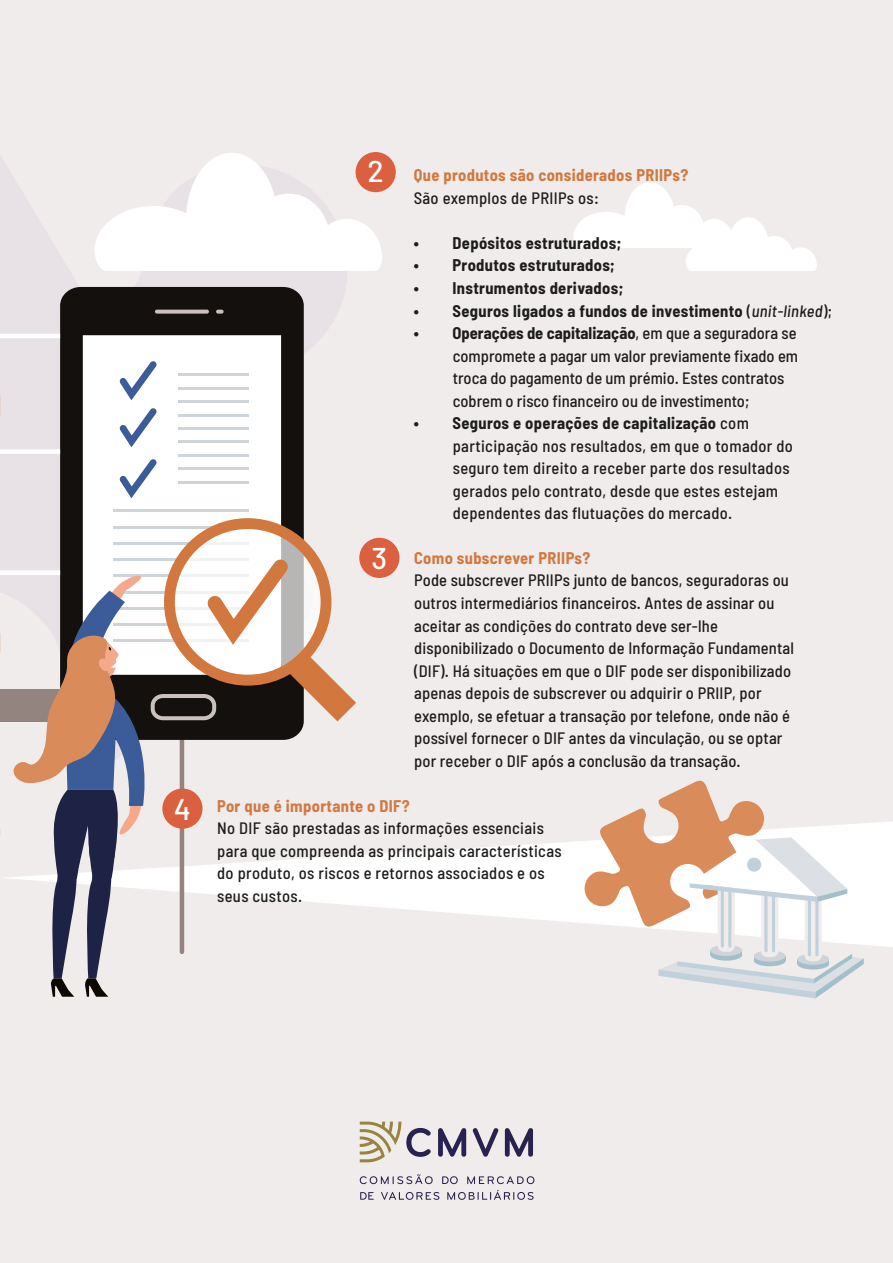
<style>
.page{position:relative;width:893px;height:1263px;background:#f0ecec}
.page>*{position:absolute;margin:0;border:0;box-sizing:border-box;transform-origin:0 0}
.t1{font:500 30px "Barlow";color:#fff}
.t2{font:500 semi-condensed 16.5px/22.5px "Barlow";letter-spacing:.01em;color:#1d1d1b}
.t3{font:700 semi-condensed 16.5px "Barlow";letter-spacing:.02em;color:#1d1d1b}
.t4{font:700 semi-condensed 16.5px "Barlow";letter-spacing:.02em;color:#d2783f}
.s1{font-weight:500}
.s2{font-weight:500;font-style:italic}
.s3{font-weight:700}
</style>
<div class="page">
<svg style="left:95px;top:153px;width:287px;height:118px"></svg>
<svg style="left:356px;top:822px;width:537px;height:56px;fill:#fff"></svg>
<svg style="left:573px;top:182px;width:244px;height:89px"></svg>
<svg style="left:356px;top:878px;width:537px;height:121px"></svg>
<svg style="left:582px;top:781px;width:282px;height:217px"></svg>
<div style="left:356px;top:152px;width:40px;height:40px;background:#db603f;border-radius:50%"></div>
<div style="left:359px;top:538px;width:40px;height:40px;background:#db603f;border-radius:50%"></div>
<svg style="left:60px;top:287px;width:244px;height:231px;background:#a3a2a1"></svg>
<svg style="left:155px;top:310px;width:54px;height:4px"></svg>
<svg style="left:216px;top:310px;width:8px;height:4px"></svg>
<svg style="left:119px;top:459px;width:38px;height:39px"></svg>
<svg style="left:119px;top:408px;width:38px;height:39px"></svg>
<svg style="left:119px;top:361px;width:38px;height:39px"></svg>
<svg style="left:0;top:334px;width:60px;height:4px"></svg>
<svg style="left:0;top:450px;width:60px;height:4px"></svg>
<svg style="left:0;top:395px;width:1px;height:21px"></svg>
<svg style="left:0;top:518px;width:356px;height:479px"></svg>
<svg style="left:438px;top:1128px;width:28px;height:29px"></svg>
<svg style="left:473px;top:1128px;width:25px;height:29px"></svg>
<svg style="left:505px;top:1128px;width:28px;height:29px"></svg>
<svg style="left:360px;top:1174px;width:73px;height:10px"></svg>
<svg style="left:442px;top:1176px;width:16px;height:8px"></svg>
<svg style="left:467px;top:1176px;width:67px;height:8px"></svg>
<svg style="left:360px;top:1192px;width:14px;height:8px"></svg>
<svg style="left:381px;top:1192px;width:58px;height:8px"></svg>
<svg style="left:447px;top:1190px;width:87px;height:10px"></svg>
<svg style="left:360px;top:1121px;width:71px;height:41px"></svg>
<h1 class="t1" style="left:174px;top:791px;width:19px">4</h1>
<h1 class="t1" style="left:367px;top:153px;width:18px">2</h1>
<h1 class="t1" style="left:371px;top:540px;width:17px">3</h1>
<p class="t4" style="left:414px;top:165px;width:276px">Que produtos são considerados PRIIPs?</p>
<p class="t2" style="left:414px;top:186px;width:187px">São exemplos de PRIIPs os:</p>
<p class="t3" style="left:414px;top:233px;width:209px">• Depósitos estruturados;</p>
<p class="t3" style="left:414px;top:255px;width:202px">• Produtos estruturados;</p>
<p class="t3" style="left:414px;top:278px;width:211px">• Instrumentos derivados;</p>
<p class="t3" style="left:414px;top:300px;width:420px">• Seguros ligados a fundos de investimento <span class="s1">(</span><span class="s2">unit-linked</span><span class="s1">);</span></p>
<p class="t2" style="left:453px;top:321px;width:347px;text-indent:-39px"><span class="s3">• Operações de capitalização</span>, em que a seguradora se compromete a pagar um valor previamente fixado em troca do pagamento de um prémio. Estes contratos cobrem o risco financeiro ou de investimento;</p>
<p class="t2" style="left:453px;top:411px;width:342px;text-indent:-39px"><span class="s3">• Seguros e operações de capitalização</span> com participação nos resultados, em que o tomador do seguro tem direito a receber parte dos resultados gerados pelo contrato, desde que estes estejam dependentes das flutuações do mercado.</p>
<p class="t4" style="left:414px;top:548px;width:178px">Como subscrever PRIIPs?</p>
<p class="t2" style="left:414px;top:569px;width:381px">Pode subscrever PRIIPs junto de bancos, seguradoras ou outros intermediários financeiros. Antes de assinar ou aceitar as condições do contrato deve ser-lhe disponibilizado o Documento de Informação Fundamental (DIF). Há situações em que o DIF pode ser disponibilizado apenas depois de subscrever ou adquirir o PRIIP, por exemplo, se efetuar a transação por telefone, onde não é possível fornecer o DIF antes da vinculação, ou se optar por receber o DIF após a conclusão da transação.</p>
<p class="t4" style="left:217px;top:796px;width:194px">Por que é importante o DIF?</p>
<p class="t2" style="left:217px;top:817px;width:346px">No DIF são prestadas as informações essenciais para que compreenda as principais características do produto, os riscos e retornos associados e os seus custos.</p>
</div>
